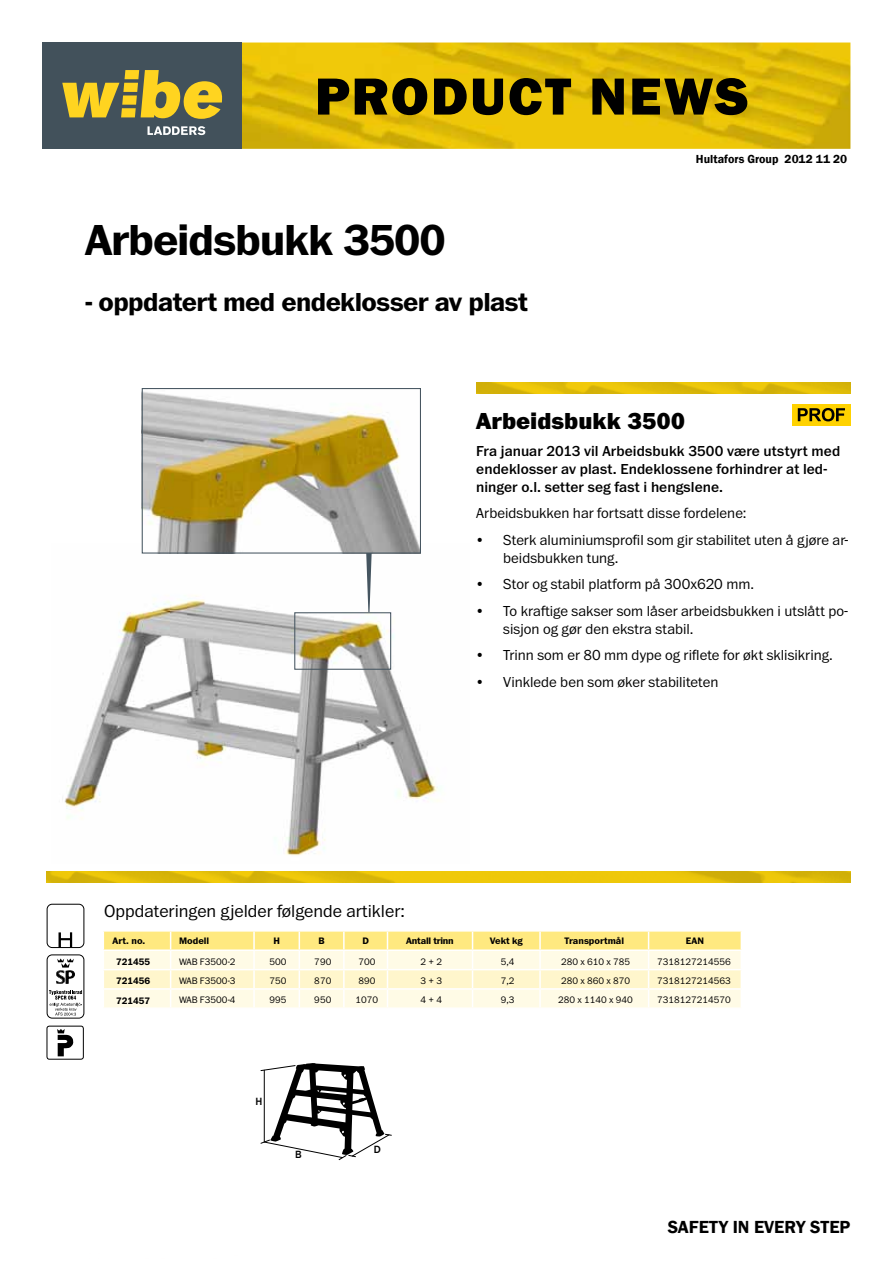
<style>
.page{position:relative;width:893px;height:1263px;background:#fff}
.page>*{position:absolute;margin:0;border:0;box-sizing:border-box;transform-origin:0 0}
.t1{font:800 54px "Franklin Gothic";letter-spacing:.035em;color:#000}
.t2{font:700 45px "Franklin ITC Pro";letter-spacing:-.025em;color:#000}
.t3{font:700 27px "Franklin ITC Pro";letter-spacing:-.02em;color:#000}
.t4{font:900 24px "Franklin ITC Pro";color:#000}
.t5{font:300 18px "Franklin ITC Pro";color:#000}
.t6{font:600 18px "Franklin Gothic";color:#000}
.t7{font:300 15px/18px "Franklin ITC Pro";color:#000}
.t8{font:500 15px/18px "Franklin ITC Pro";letter-spacing:.005em;color:#000}
.t9{font:600 12px "Franklin Gothic";color:#000}
.t10{font:500 10.8px "Franklin Gothic";color:#000}
.t11{font:300 9.75px "Franklin ITC Pro";color:#000}
.t12{font:700 9.75px "Franklin ITC Pro";color:#000}
.t13{font:700 9.75px "Franklin ITC Pro";letter-spacing:-.02em;color:#000}
</style>
<div class="page">
<img style="left:242px;top:43px;width:608px;height:106px">
<div style="left:43px;top:43px;width:199px;height:106px;background:#42515b"></div>
<svg style="left:62px;top:70px;width:161px;height:49px"></svg>
<svg style="left:148px;top:126px;width:57px;height:9px"></svg>
<img style="left:476px;top:383px;width:374px;height:10px">
<img style="left:47px;top:872px;width:803px;height:10px">
<img style="left:64px;top:543px;width:375px;height:313px">
<img style="left:144px;top:392px;width:275px;height:159px">
<div style="left:792px;top:404px;width:58px;height:22px;background:#ffd200"></div>
<svg style="left:798px;top:408px;width:47px;height:13px"></svg>
<svg style="left:260px;top:1063px;width:132px;height:97px"></svg>
<hr style="left:264px;top:1070px;width:1px;height:72px;background:#000">
<svg style="left:47px;top:903px;width:38px;height:116px"></svg>
<svg style="left:57px;top:1029px;width:16px;height:27px"></svg>
<div style="left:47px;top:1026px;width:37px;height:33px;border:1px solid #000;border-radius:2px"></div>
<div style="left:294px;top:612px;width:97px;height:58px;border:1px solid #455560"></div>
<div style="left:142px;top:388px;width:279px;height:165px;border:1px solid #455560"></div>
<svg style="left:366px;top:553px;width:6px;height:59px"></svg>
<svg style="left:103px;top:931px;width:639px;height:76px;background:#fff6ca"></svg>
<h1 class="t1" style="left:315px;top:61px;width:435px">PRODUCT NEWS</h1>
<p class="t9" style="left:696px;top:151px;width:153px">Hultafors Group 2012 11 20</p>
<h2 class="t2" style="left:85px;top:214px;width:362px">Arbeidsbukk 3500</h2>
<h3 class="t3" style="left:85px;top:286px;width:444px">- oppdatert med endeklosser av plast</h3>
<h3 class="t4" style="left:476px;top:407px;width:210px">Arbeidsbukk 3500</h3>
<p class="t8" style="left:476px;top:442px;width:365px">Fra januar 2013 vil Arbeidsbukk 3500 være utstyrt med endeklosser av plast. Endeklossene forhindrer at led&shy;ninger o.l. setter seg fast i hengslene.</p>
<p class="t7" style="left:476px;top:505px;width:272px">Arbeidsbukken har fortsatt disse fordelene:</p>
<p class="t7" style="left:503px;top:531px;width:346px;text-indent:-27px">• Sterk aluminiumsprofil som gir stabilitet uten å gjøre ar&shy;beidsbukken tung.</p>
<p class="t7" style="left:476px;top:576px;width:279px">• Stor og stabil platform på 300x620 mm.</p>
<p class="t7" style="left:503px;top:602px;width:346px;text-indent:-27px">• To kraftige sakser som låser arbeidsbukken i utslått po&shy;sisjon og gør den ekstra stabil.</p>
<p class="t7" style="left:476px;top:647px;width:358px">• Trinn som er 80 mm dype og riflete for økt sklisikring.</p>
<p class="t7" style="left:476px;top:673px;width:244px">• Vinklede ben som øker stabiliteten</p>
<p class="t5" style="left:104px;top:901px;width:302px">Oppdateringen gjelder følgende artikler:</p>
<p class="t12" style="left:113px;top:935px;width:34px">Art. no.</p>
<p class="t12" style="left:179px;top:935px;width:32px">Modell</p>
<p class="t12" style="left:273px;top:935px;width:8px">H</p>
<p class="t12" style="left:318px;top:935px;width:8px">B</p>
<p class="t12" style="left:362px;top:935px;width:8px">D</p>
<p class="t13" style="left:406px;top:935px;width:49px">Antall trinn</p>
<p class="t12" style="left:490px;top:935px;width:35px">Vekt kg</p>
<p class="t12" style="left:564px;top:935px;width:61px">Transportmål</p>
<p class="t12" style="left:686px;top:935px;width:20px">EAN</p>
<p class="t12" style="left:116px;top:956px;width:36px">721455</p>
<p class="t11" style="left:179px;top:956px;width:58px">WAB F3500-2</p>
<p class="t11" style="left:269px;top:956px;width:19px">500</p>
<p class="t11" style="left:314px;top:956px;width:19px">790</p>
<p class="t11" style="left:358px;top:956px;width:19px">700</p>
<p class="t11" style="left:420px;top:956px;width:23px">2 + 2</p>
<p class="t11" style="left:501px;top:956px;width:15px">5,4</p>
<p class="t11" style="left:561px;top:956px;width:71px">280 x 610 x 785</p>
<p class="t11" style="left:657px;top:956px;width:75px">7318127214556</p>
<p class="t12" style="left:116px;top:975px;width:36px">721456</p>
<p class="t11" style="left:179px;top:976px;width:58px">WAB F3500-3</p>
<p class="t11" style="left:269px;top:976px;width:19px">750</p>
<p class="t11" style="left:314px;top:976px;width:19px">870</p>
<p class="t11" style="left:358px;top:976px;width:19px">890</p>
<p class="t11" style="left:420px;top:976px;width:23px">3 + 3</p>
<p class="t11" style="left:501px;top:976px;width:15px">7,2</p>
<p class="t11" style="left:561px;top:976px;width:71px">280 x 860 x 870</p>
<p class="t11" style="left:657px;top:976px;width:75px">7318127214563</p>
<p class="t12" style="left:116px;top:995px;width:36px">721457</p>
<p class="t11" style="left:179px;top:995px;width:58px">WAB F3500-4</p>
<p class="t11" style="left:269px;top:995px;width:19px">995</p>
<p class="t11" style="left:314px;top:995px;width:19px">950</p>
<p class="t11" style="left:356px;top:995px;width:24px">1070</p>
<p class="t11" style="left:420px;top:995px;width:23px">4 + 4</p>
<p class="t11" style="left:501px;top:995px;width:15px">9,3</p>
<p class="t11" style="left:558px;top:995px;width:76px">280 x 1140 x 940</p>
<p class="t11" style="left:657px;top:995px;width:75px">7318127214570</p>
<p class="t10" style="left:256px;top:1095px;width:8px">H</p>
<p class="t10" style="left:295px;top:1148px;width:8px">B</p>
<p class="t10" style="left:374px;top:1143px;width:9px">D</p>
<p class="t6" style="left:668px;top:1216px;width:184px">SAFETY IN EVERY STEP</p>
</div>
